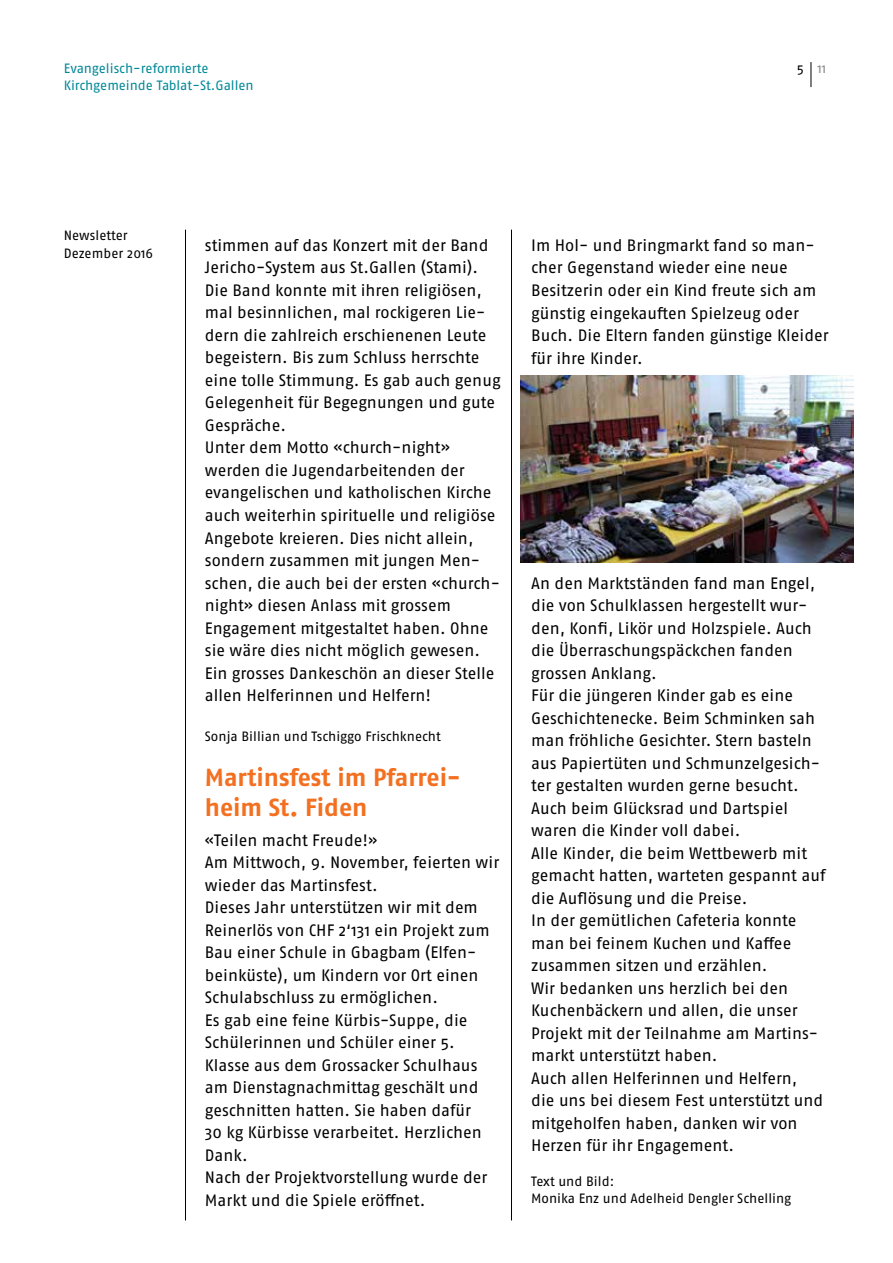
<style>
.page{position:relative;width:893px;height:1263px;background:#fff}
.page>*{position:absolute;margin:0;border:0;box-sizing:border-box;transform-origin:0 0}
.t1{font:700 24.75px/30px "Fago OT";color:#f37021}
.t2{font:16.5px/22.5px "Fago OT";color:#000}
.t3{font:13.5px/17.2px "Fago OT";color:#000}
.t4{font:13.5px/16.5px "Fago OT";letter-spacing:-.005em;color:#008997}
.t5{font:13.5px "Fago OT";color:#8a8c8e}
.s1{color:#000}
</style>
<div class="page">
<hr style="left:511px;top:230px;width:1px;height:990px;background:#000">
<hr style="left:185px;top:230px;width:1px;height:990px;background:#000">
<svg style="left:811px;top:62px;width:1px;height:25px"></svg>
<img style="left:520px;top:375px;width:334px;height:188px">
<p class="t4" style="left:64px;top:60px;width:191px">Evangelisch-reformierte<br>Kirchgemeinde Tablat-St.Gallen</p>
<p class="t5" style="left:797px;top:60px;width:31px"><span class="s1">5</span> 11</p>
<p class="t3" style="left:64px;top:227px;width:91px">Newsletter<br>Dezember 2016</p>
<p class="t2" style="left:205px;top:234px;width:297px">stimmen auf das Konzert mit der Band Jericho-System aus St.Gallen (Stami).<br>Die Band konnte mit ihren religiösen, mal besinnlichen, mal rockigeren Lie&shy;dern die zahlreich erschienenen Leute begeistern. Bis zum Schluss herrschte eine tolle Stimmung. Es gab auch genug Gelegenheit für Begegnungen und gute Gespräche.<br>Unter dem Motto «church-night» werden die Jugendarbeitenden der evangelischen und katholischen Kirche auch weiterhin spirituelle und religiöse Angebote kreieren. Dies nicht allein, sondern zusammen mit jungen Men&shy;schen, die auch bei der ersten «church&shy;night» diesen Anlass mit grossem Engagement mitgestaltet haben. Ohne sie wäre dies nicht möglich gewesen.<br>Ein grosses Dankeschön an dieser Stelle allen Helferinnen und Helfern!</p>
<p class="t3" style="left:205px;top:727px;width:237px">Sonja Billian und Tschiggo Frischknecht</p>
<h1 class="t1" style="left:205px;top:762px;width:257px">Martinsfest im Pfarrei&shy;heim St. Fiden</h1>
<p class="t2" style="left:205px;top:829px;width:296px">«Teilen macht Freude!»<br>Am Mittwoch, 9. November, feierten wir wieder das Martinsfest.<br>Dieses Jahr unterstützen wir mit dem Reinerlös von CHF 2‘131 ein Projekt zum Bau einer Schule in Gbagbam (Elfen&shy;beinküste), um Kindern vor Ort einen Schulabschluss zu ermöglichen.<br>Es gab eine feine Kürbis-Suppe, die Schülerinnen und Schüler einer 5.<br>Klasse aus dem Grossacker Schulhaus am Dienstagnachmittag geschält und geschnitten hatten. Sie haben dafür<br>30 kg Kürbisse verarbeitet. Herzlichen Dank.<br>Nach der Projektvorstellung wurde der Markt und die Spiele eröffnet.</p>
<p class="t2" style="left:531px;top:234px;width:299px">Im Hol- und Bringmarkt fand so man&shy;cher Gegenstand wieder eine neue Besitzerin oder ein Kind freute sich am günstig eingekauften Spielzeug oder Buch. Die Eltern fanden günstige Kleider für ihre Kinder.</p>
<p class="t2" style="left:531px;top:571px;width:296px">An den Marktständen fand man Engel, die von Schulklassen hergestellt wur&shy;den, Konfi, Likör und Holzspiele. Auch die Überraschungspäckchen fanden grossen Anklang.<br>Für die jüngeren Kinder gab es eine Geschichtenecke. Beim Schminken sah man fröhliche Gesichter. Stern basteln aus Papiertüten und Schmunzelgesich&shy;ter gestalten wurden gerne besucht.<br>Auch beim Glücksrad und Dartspiel waren die Kinder voll dabei.<br>Alle Kinder, die beim Wettbewerb mit gemacht hatten, warteten gespannt auf die Auflösung und die Preise.<br>In der gemütlichen Cafeteria konnte man bei feinem Kuchen und Kaffee zusammen sitzen und erzählen.<br>Wir bedanken uns herzlich bei den Kuchenbäckern und allen, die unser Projekt mit der Teilnahme am Martins&shy;markt unterstützt haben.<br>Auch allen Helferinnen und Helfern,<br>die uns bei diesem Fest unterstützt und mitgeholfen haben, danken wir von Herzen für ihr Engagement.</p>
<p class="t3" style="left:531px;top:1172px;width:262px">Text und Bild:<br>Monika Enz und Adelheid Dengler Schelling</p>
</div>
